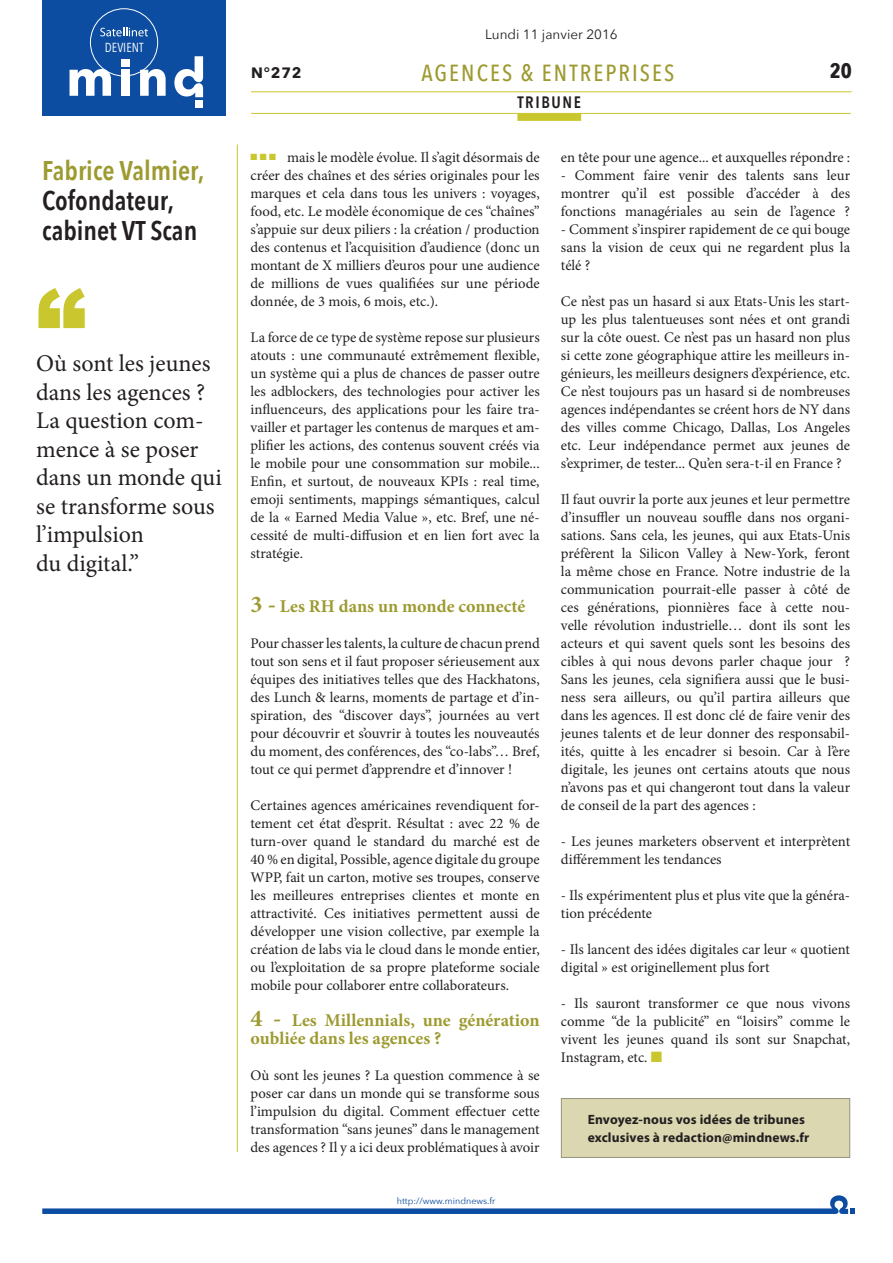
<style>
.page{position:relative;width:893px;height:1263px;background:#fff}
.page>*{position:absolute;margin:0;border:0;box-sizing:border-box;transform-origin:0 0}
.t1{font:600 27px "Avenir Next Condensed";color:#231f20}
.t2{font:600 27px "Avenir Next Condensed";color:#9c9a30}
.t3{font:24px/28.5px "Minion Pro";color:#231f20}
.t4{font:500 23.25px "Avenir Next Condensed";letter-spacing:.09em;color:#9c9a30}
.t5{font:700 21px "Avenir Next Condensed";color:#231f20}
.t6{font:700 18px/18px "Minion Pro";color:#9c9a30}
.t7{font:600 16.5px "Avenir Next Condensed";letter-spacing:.1em;color:#231f20}
.t8{font:700 15px "Avenir Next";color:#231f20}
.t9{font:14.7px/18px "Minion Pro";color:#231f20;text-align:justify}
.t10{font:700 13.5px/18px "Myriad Pro";letter-spacing:.01em;color:#231f20}
.t11{font:13.5px "Avenir Next";color:#231f20}
.t12{font:13.05px "Avenir Next Condensed";color:#fff}
.t13{font:9px "Avenir Next";color:#0d4da1}
.t14{font:9px "Zapf Dingbats ITC";color:#c9c72d}
.s1{font-size:24px}
.s2{color:#c9c72d}
</style>
<div class="page">
<div style="left:42px;top:0;width:184px;height:115px;background:#0d4da1"></div>
<svg style="left:100px;top:27px;width:48px;height:9px"></svg>
<div style="left:90px;top:8px;width:68px;height:68px;border:1px solid #fff;border-radius:50%"></div>
<div style="left:195px;top:100px;width:8px;height:7px;background:#fff"></div>
<svg style="left:70px;top:69px;width:41px;height:27px"></svg>
<div style="left:121px;top:70px;width:9px;height:26px;background:#fff"></div>
<svg style="left:140px;top:69px;width:26px;height:27px"></svg>
<svg style="left:174px;top:56px;width:29px;height:41px"></svg>
<div style="left:121px;top:60px;width:9px;height:7px;background:#fff"></div>
<svg style="left:42px;top:1195px;width:812px;height:19px"></svg>
<svg style="left:39px;top:288px;width:46px;height:40px"></svg>
<hr style="left:251px;top:113px;width:600px;height:1px;background:#c9c72d">
<hr style="left:251px;top:91px;width:601px;height:1px;background:#c9c72d">
<hr style="left:237px;top:144px;width:1px;height:1008px;background:#c9c72d">
<div style="left:517px;top:113px;width:64px;height:8px;background:#c9c72d"></div>
<div style="left:561px;top:1098px;width:289px;height:60px;background:#dad7b1;border:1px solid #95937f"></div>
<p class="t12" style="left:105px;top:37px;width:40px">DEVIENT</p>
<p class="t2" style="left:42px;top:147px;width:164px">Fabrice Valmier,</p>
<p class="t1" style="left:42px;top:177px;width:134px">Cofondateur,</p>
<p class="t1" style="left:42px;top:207px;width:157px">cabinet VT Scan</p>
<p class="t3" style="left:36px;top:349px;width:187px">Où sont les jeunes dans les agences ?<br>La question com&shy;mence à se poser dans un monde qui se transforme sous l’impulsion</p>
<p class="t3" style="left:36px;top:549px;width:105px">du digital.”</p>
<p class="t11" style="left:485px;top:23px;width:134px">Lundi 11 janvier 2016</p>
<p class="t8" style="left:251px;top:60px;width:52px">N°272</p>
<h3 class="t5" style="left:830px;top:58px;width:24px">20</h3>
<p class="t4" style="left:421px;top:59px;width:255px">AGENCES &amp; ENTREPRISES</p>
<p class="t7" style="left:517px;top:88px;width:65px">TRIBUNE</p>
<p class="t9" style="left:251px;top:148px;width:291px;text-indent:37px">mais le modèle évolue. Il s’agit désormais de créer des chaînes et des séries originales pour les marques et cela dans tous les univers : voyages, food, etc. Le modèle économique de ces “chaînes” s’appuie sur deux piliers : la création / production des contenus et l’acquisition d’audience (donc un montant de X milliers d’euros pour une audience de millions de vues qualifiées sur une période donnée, de 3 mois, 6 mois, etc.).</p>
<p class="t9" style="left:251px;top:328px;width:291px">La force de ce type de système repose sur plusieurs atouts : une communauté extrêmement flexible, un système qui a plus de chances de passer outre les adblockers, des technologies pour activer les influenceurs, des applications pour les faire tra&shy;vailler et partager les contenus de marques et am&shy;plifier les actions, des contenus souvent créés via le mobile pour une consommation sur mobile...<br>Enfin, et surtout, de nouveaux KPIs : real time, emoji sentiments, mappings sémantiques, calcul de la « Earned Media Value », etc. Bref, une né&shy;cessité de multi-diffusion et en lien fort avec la stratégie.</p>
<p class="t6" style="left:251px;top:597px;width:276px"><span class="s1">3 -</span> Les RH dans un monde connecté</p>
<p class="t9" style="left:251px;top:634px;width:291px">Pour chasser les talents, la culture de chacun prend tout son sens et il faut proposer sérieusement aux équipes des initiatives telles que des Hackhatons, des Lunch &amp; learns, moments de partage et d’in&shy;spiration, des “discover days”, journées au vert pour découvrir et s’ouvrir à toutes les nouveautés du moment, des conférences, des “co-labs”… Bref, tout ce qui permet d’apprendre et d’innover !</p>
<p class="t9" style="left:251px;top:796px;width:291px">Certaines agences américaines revendiquent for&shy;tement cet état d’esprit. Résultat : avec 22 % de turn-over quand le standard du marché est de 40 % en digital, Possible, agence digitale du groupe WPP, fait un carton, motive ses troupes, conserve les meilleures entreprises clientes et monte en attractivité. Ces initiatives permettent aussi de développer une vision collective, par exemple la création de labs via le cloud dans le monde entier, ou l’exploitation de sa propre plateforme sociale mobile pour collaborer entre collaborateurs.</p>
<p class="t6" style="left:251px;top:1011px;width:291px"><span class="s1">4 -</span> Les Millennials, une génération oubliée dans les agences ?</p>
<p class="t9" style="left:251px;top:1066px;width:291px">Où sont les jeunes ? La question commence à se poser car dans un monde qui se transforme sous l’impulsion du digital. Comment effectuer cette transformation “sans jeunes” dans le management des agences ? Il y a ici deux problématiques à avoir</p>
<p class="t14" style="left:251px;top:153px;width:27px">■ ■ ■</p>
<p class="t13" style="left:397px;top:1194px;width:100px">http://www.mindnews.fr</p>
<p class="t9" style="left:561px;top:148px;width:291px">en tête pour une agence... et auxquelles répondre :</p>
<p class="t9" style="left:561px;top:166px;width:291px">- Comment faire venir des talents sans leur montrer qu’il est possible d’accéder à des fonctions managériales au sein de l’agence ?</p>
<p class="t9" style="left:561px;top:220px;width:291px">- Comment s’inspirer rapidement de ce qui bouge sans la vision de ceux qui ne regardent plus la télé ?</p>
<p class="t9" style="left:561px;top:292px;width:291px">Ce n’est pas un hasard si aux Etats-Unis les start&shy;up les plus talentueuses sont nées et ont grandi sur la côte ouest. Ce n’est pas un hasard non plus si cette zone géographique attire les meilleurs in&shy;génieurs, les meilleurs designers d’expérience, etc.<br>Ce n’est toujours pas un hasard si de nombreuses agences indépendantes se créent hors de NY dans des villes comme Chicago, Dallas, Los Angeles etc. Leur indépendance permet aux jeunes de s’exprimer, de tester... Qu’en sera-t-il en France ?</p>
<p class="t9" style="left:561px;top:490px;width:291px">Il faut ouvrir la porte aux jeunes et leur permettre d’insuffler un nouveau souffle dans nos organi&shy;sations. Sans cela, les jeunes, qui aux Etats-Unis préfèrent la Silicon Valley à New-York, feront la même chose en France. Notre industrie de la communication pourrait-elle passer à côté de ces générations, pionnières face à cette nou&shy;velle révolution industrielle… dont ils sont les acteurs et qui savent quels sont les besoins des cibles à qui nous devons parler chaque jour ?<br>Sans les jeunes, cela signifiera aussi que le busi&shy;ness sera ailleurs, ou qu’il partira ailleurs que dans les agences. Il est donc clé de faire venir des jeunes talents et de leur donner des responsabil&shy;ités, quitte à les encadrer si besoin. Car à l’ère digitale, les jeunes ont certains atouts que nous n’avons pas et qui changeront tout dans la valeur de conseil de la part des agences :</p>
<p class="t9" style="left:561px;top:832px;width:291px">- Les jeunes marketers observent et interprètent différemment les tendances</p>
<p class="t9" style="left:561px;top:886px;width:291px">- Ils expérimentent plus et plus vite que la généra&shy;tion précédente</p>
<p class="t9" style="left:561px;top:940px;width:291px">- Ils lancent des idées digitales car leur « quotient digital » est originellement plus fort</p>
<p class="t9" style="left:561px;top:994px;width:291px">- Ils sauront transformer ce que nous vivons comme “de la publicité” en “loisirs” comme le vivent les jeunes quand ils sont sur Snapchat, Instagram, etc. <span class="s2">■</span></p>
<p class="t10" style="left:588px;top:1110px;width:223px">Envoyez-nous vos idées de tribunes exclusives à redaction@mindnews.fr</p>
</div>
